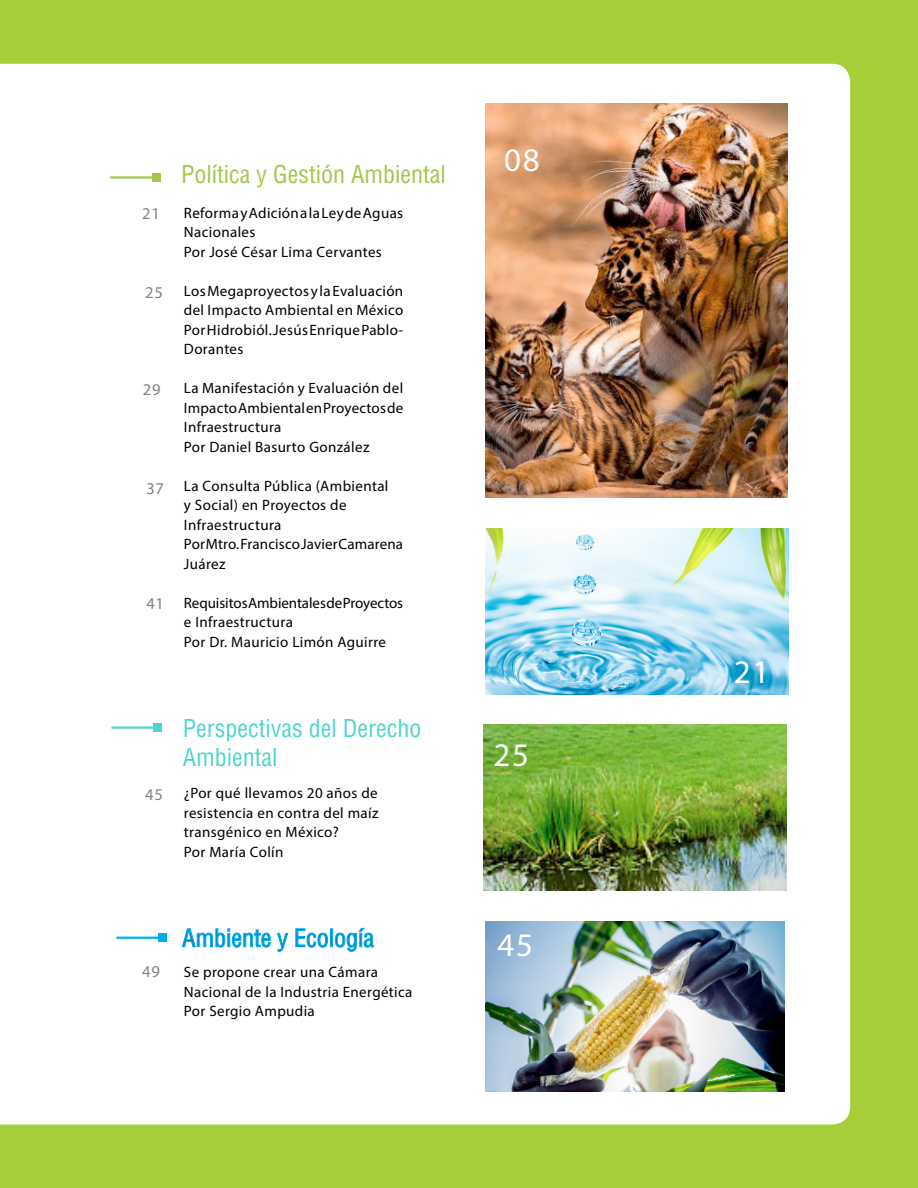
<style>
.page{position:relative;width:918px;height:1188px;background:#a6ce39}
.page>*{position:absolute;margin:0;border:0;box-sizing:border-box;transform-origin:0 0}
.t1{font:33px "Myriad Pro";letter-spacing:.05em;color:#fff}
.t2{font:condensed 24px/28.8px "Helvetica LT Std";color:#50d4cf}
.t3{font:condensed 24px "Helvetica LT Std";color:#a3c64b}
.t4{font:condensed 24px "Helvetica LT Std";color:#007ab5}
.t5{font:16.5px "Myriad Pro";letter-spacing:.05em;color:#808285}
.t6{font:15px/19.5px "Myriad Pro";letter-spacing:.025em;color:#000}
</style>
<div class="page">
<div style="left:0;top:64px;width:850px;height:1061px;background:#fff"></div>
<svg style="left:182px;top:928px;width:89px;height:20px;background:#ade4f9"></svg>
<svg style="left:277px;top:933px;width:11px;height:19px"></svg>
<svg style="left:295px;top:928px;width:79px;height:24px;background:#b8e8fa"></svg>
<hr style="left:111px;top:727px;width:47px;height:2px;background:#50d4cf">
<div style="left:153px;top:723px;width:9px;height:9px;background:#50d4cf"></div>
<hr style="left:116px;top:937px;width:47px;height:2px;background:#00aeef">
<div style="left:158px;top:933px;width:9px;height:9px;background:#00aeef"></div>
<img style="left:486px;top:104px;width:302px;height:393px">
<hr style="left:110px;top:176px;width:47px;height:3px;background:#a3c64b">
<div style="left:152px;top:173px;width:9px;height:9px;background:#a3c64b"></div>
<img style="left:486px;top:529px;width:303px;height:165px">
<img style="left:486px;top:922px;width:299px;height:170px">
<img style="left:483px;top:724px;width:303px;height:166px">
<h2 class="t3" style="left:181px;top:159px;width:266px">Política y Gestión Ambiental</h2>
<p class="t5" style="left:142px;top:203px;width:19px">21</p>
<p class="t6" style="left:184px;top:203px;width:221px">Reforma y Adición a la Ley de Aguas<br>Nacionales<br>Por José César Lima Cervantes</p>
<p class="t6" style="left:184px;top:281px;width:221px;text-align:justify">Los Megaproyectos y la Evaluación del I mpacto Ambiental en México Por Hidrobiól. Jesús Enrique Pablo-Dorantes</p>
<p class="t6" style="left:184px;top:378px;width:221px">La Manifestación y Evaluación del<br>I mpacto Ambiental en Proyectos de<br>I nfraestructura<br>Por Daniel Basurto González</p>
<p class="t6" style="left:184px;top:476px;width:221px">La Consulta Pública (Ambiental<br>y Social) en Proyectos de<br>I nfraestructura<br>Por Mtro. Francisco Javier Camarena<br>Juárez</p>
<p class="t6" style="left:184px;top:593px;width:221px">Requisitos Ambientales de Proyectos e I nfraestructura<br>Por Dr. Mauricio Limón Aguirre</p>
<p class="t5" style="left:145px;top:282px;width:19px">25</p>
<p class="t5" style="left:143px;top:379px;width:19px">29</p>
<p class="t5" style="left:146px;top:478px;width:19px">37</p>
<p class="t5" style="left:146px;top:594px;width:19px">41</p>
<p class="t5" style="left:145px;top:784px;width:19px">45</p>
<h2 class="t2" style="left:183px;top:714px;width:240px">Perspectivas del Derecho<br>Ambiental</h2>
<p class="t6" style="left:184px;top:783px;width:196px">¿Por qué llevamos 20 años de resistencia en contra del maíz transgénico en México?<br>Por María Colín</p>
<h2 class="t4" style="left:182px;top:923px;width:193px">Ambiente y Ecología</h2>
<p class="t5" style="left:142px;top:961px;width:19px">49</p>
<p class="t6" style="left:184px;top:962px;width:230px">Se propone crear una Cámara<br>Nacional de la I ndustria Energética<br>Por Sergio Ampudia</p>
<h1 class="t1" style="left:504px;top:140px;width:37px">08</h1>
<h1 class="t1" style="left:493px;top:730px;width:37px">31</h1>
<h1 class="t1" style="left:493px;top:735px;width:37px">25</h1>
<h1 class="t1" style="left:497px;top:925px;width:37px">45</h1>
<h1 class="t1" style="left:504px;top:928px;width:37px">45</h1>
<h1 class="t1" style="left:734px;top:651px;width:37px">21</h1>
</div>
